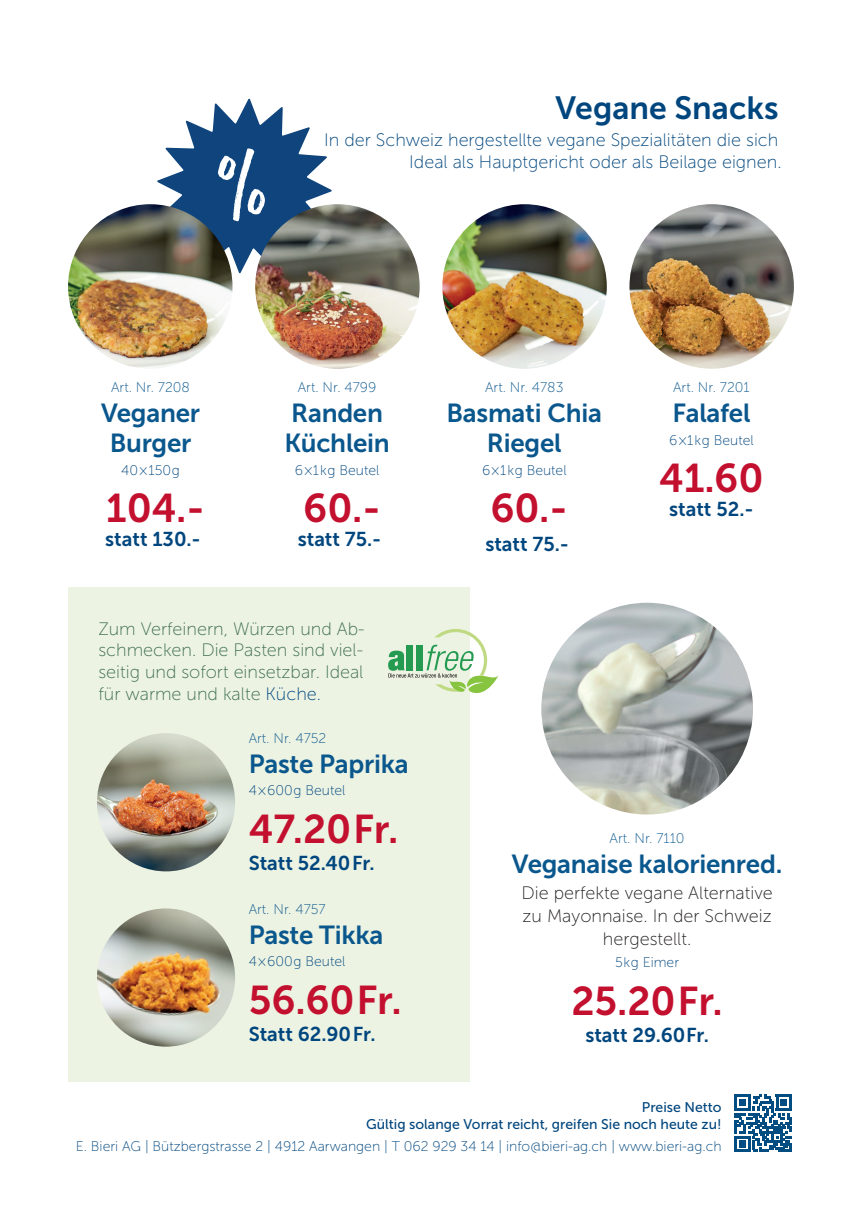
<style>
.page{position:relative;width:862px;height:1214px;background:#fff}
.page>*{position:absolute;margin:0;border:0;box-sizing:border-box;transform-origin:0 0}
.t1{font:40px "Museo Sans 700";color:#c3102f}
.t2{font:32px "Museo Sans 700";color:#00467e}
.t3{font:26px/30px "Museo Sans 700";letter-spacing:-.01em;color:#0a578d;text-align:center}
.t4{font:20px "Museo Sans 700";color:#00467e}
.t5{font:18px/21.6px "Museo Sans 100";color:#3f6d51;text-align:justify}
.t6{font:18px/21.6px "Museo Sans 100";color:#00467e;text-align:right}
.t7{font:18px/22.8px "Museo Sans 100";color:#231f20;text-align:center}
.t8{font:14px "Museo Sans 100";color:#00467e}
.t9{font:14px "Museo Sans 100";color:#0a578d}
.t10{font:14px/16.8px "Museo Sans 500";color:#00467e;text-align:right}
.s1{color:#00467e}
</style>
<div class="page">
<div style="left:68px;top:587px;width:401px;height:494px;background:#ecf3e3"></div>
<svg style="left:734px;top:1094px;width:58px;height:57px"></svg>
<img style="left:68px;top:204px;width:164px;height:165px;border-radius:82px">
<img style="left:97px;top:733px;width:138px;height:138px;border-radius:69px">
<img style="left:97px;top:908px;width:138px;height:138px;border-radius:69px">
<img style="left:255px;top:204px;width:165px;height:165px;border-radius:82px">
<img style="left:442px;top:204px;width:165px;height:165px;border-radius:82px">
<img style="left:629px;top:204px;width:165px;height:165px;border-radius:82px">
<img style="left:541px;top:602px;width:212px;height:212px;border-radius:106px">
<svg style="left:388px;top:629px;width:110px;height:68px"></svg>
<svg style="left:157px;top:98px;width:175px;height:175px"></svg>
<p class="t9" style="left:111px;top:380px;width:80px">Art. Nr. 7208</p>
<h3 class="t3" style="left:101px;top:398px;width:100px">Veganer<br>Burger</h3>
<p class="t8" style="left:121px;top:462px;width:60px">40×150g</p>
<h1 class="t1" style="left:106px;top:486px;width:100px">104.-</h1>
<h3 class="t4" style="left:105px;top:528px;width:97px">statt 130.-</h3>
<h2 class="t2" style="left:555px;top:90px;width:224px">Vegane Snacks</h2>
<p class="t6" style="left:324px;top:129px;width:459px">In der Schweiz hergestellte vegane Spezialitäten die sich<br>Ideal als Hauptgericht oder als Beilage eignen.</p>
<p class="t9" style="left:298px;top:380px;width:80px">Art. Nr. 4799</p>
<h3 class="t3" style="left:284px;top:398px;width:107px;text-align:left">Randen<br>Küchlein</h3>
<p class="t8" style="left:295px;top:462px;width:86px">6×1 kg Beutel</p>
<h1 class="t1" style="left:303px;top:486px;width:79px">60.-</h1>
<h3 class="t4" style="left:298px;top:528px;width:85px">statt 75.-</h3>
<p class="t9" style="left:485px;top:380px;width:80px">Art. Nr. 4783</p>
<h3 class="t3" style="left:446px;top:398px;width:157px">Basmati Chia<br>Riegel</h3>
<p class="t8" style="left:482px;top:462px;width:86px">6×1 kg Beutel</p>
<h1 class="t1" style="left:490px;top:486px;width:79px">60.-</h1>
<h3 class="t4" style="left:485px;top:533px;width:85px">statt 75.-</h3>
<p class="t9" style="left:673px;top:380px;width:78px">Art. Nr. 7201</p>
<h3 class="t3" style="left:672px;top:398px;width:79px">Falafel</h3>
<p class="t8" style="left:669px;top:432px;width:86px">6×1 kg Beutel</p>
<h1 class="t1" style="left:659px;top:456px;width:106px">41.60</h1>
<h3 class="t4" style="left:669px;top:498px;width:86px">statt 52.-</h3>
<p class="t5" style="left:98px;top:618px;width:268px">Zum Verfeinern, Würzen und Ab&shy;schmecken. Die Pasten sind viel&shy;seitig und sofort einsetzbar. Ideal für warme und kalte <span class="s1">Küche.</span></p>
<p class="t9" style="left:249px;top:730px;width:79px">Art. Nr. 4752</p>
<h3 class="t3" style="left:249px;top:748px;width:162px">Paste Paprika</h3>
<p class="t8" style="left:249px;top:782px;width:98px">4×600g Beutel</p>
<h1 class="t1" style="left:249px;top:806px;width:151px">47.20Fr.</h1>
<h3 class="t4" style="left:249px;top:851px;width:128px">Statt 52.40 Fr.</h3>
<p class="t9" style="left:249px;top:901px;width:78px">Art. Nr. 4757</p>
<h3 class="t3" style="left:249px;top:919px;width:136px">Paste Tikka</h3>
<p class="t8" style="left:249px;top:954px;width:98px">4×600g Beutel</p>
<h1 class="t1" style="left:249px;top:977px;width:155px">56.60Fr.</h1>
<h3 class="t4" style="left:249px;top:1022px;width:128px">Statt 62.90 Fr.</h3>
<p class="t9" style="left:609px;top:831px;width:76px">Art. Nr. 7110</p>
<h3 class="t3" style="left:512px;top:849px;width:272px">Veganaise kalorienred.</h3>
<p class="t7" style="left:521px;top:881px;width:253px">Die perfekte vegane Alternative zu Mayonnaise. In der Schweiz hergestellt.</p>
<p class="t8" style="left:615px;top:954px;width:65px">5kg Eimer</p>
<h1 class="t1" style="left:571px;top:978px;width:153px">25.20Fr.</h1>
<h3 class="t4" style="left:585px;top:1023px;width:125px">statt 29.60Fr.</h3>
<p class="t10" style="left:366px;top:1098px;width:357px">Preise Netto<br>Gültig solange Vorrat reicht, greifen Sie noch heute zu!</p>
<p class="t8" style="left:76px;top:1138px;width:647px">E. Bieri AG | Bützbergstrasse 2 | 4912 Aarwangen | T 062 929 34 14 | info@bieri-ag.ch | www.bieri-ag.ch</p>
</div>
